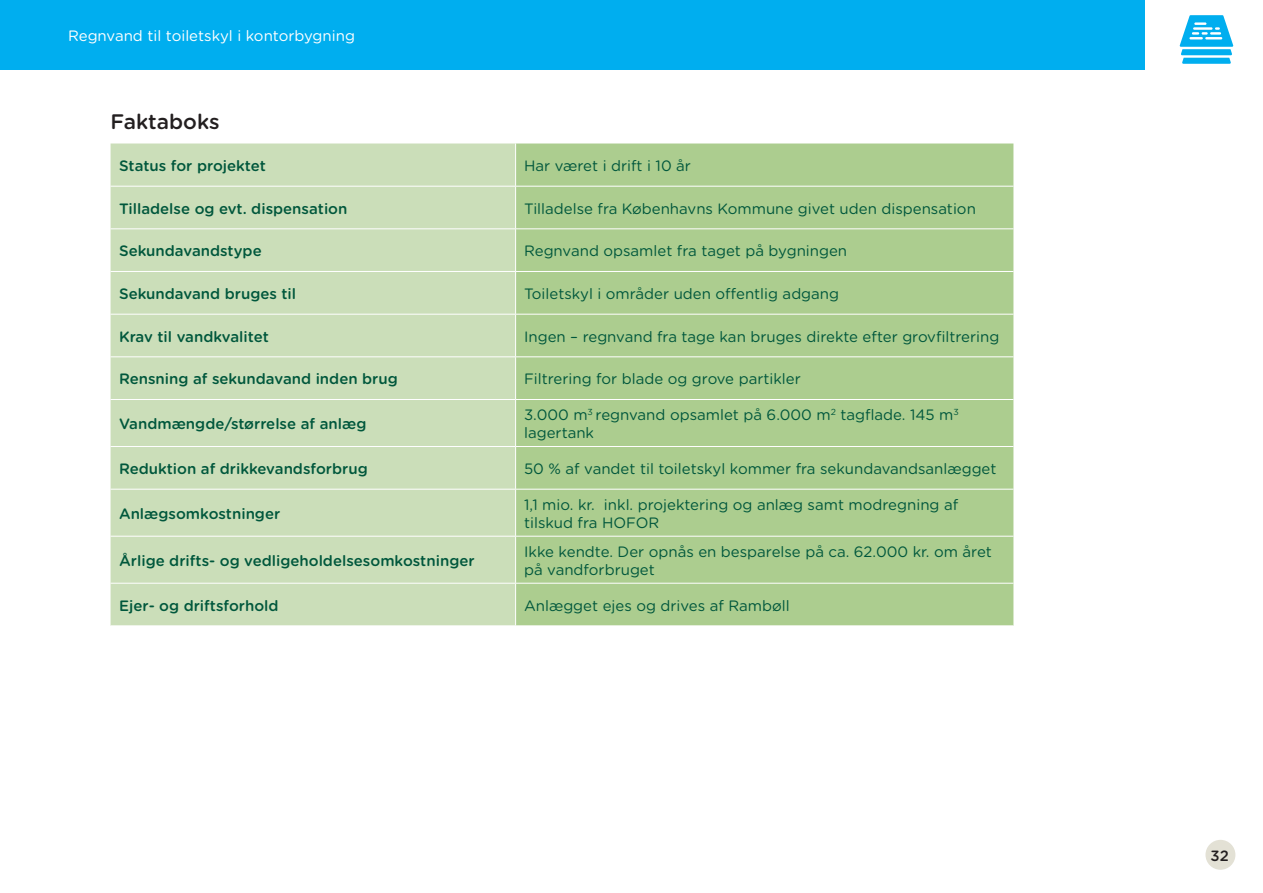
<style>
.page{position:relative;width:1263px;height:893px;background:#fff}
.page>*{position:absolute;margin:0;border:0;box-sizing:border-box;transform-origin:0 0}
.t1{font:500 21px "Gotham Rounded";color:#231f20}
.t2{font:15px/18px "Gotham Rounded";color:#00573c}
.t3{font:500 15px "Gotham Rounded";color:#00573c}
.t4{font:15px "Gotham Rounded";color:#fff}
.t5{font:500 14.85px "Gotham Rounded";color:#231f20}
</style>
<div class="page">
<svg style="left:1180px;top:15px;width:53px;height:49px"></svg>
<div style="left:0;top:0;width:1145px;height:70px;background:#00aeef"></div>
<div style="left:111px;top:144px;width:404px;height:481px;background:#cbdeb9"></div>
<div style="left:516px;top:144px;width:497px;height:481px;background:#accd8f"></div>
<hr style="left:111px;top:186px;width:405px;height:1px;background:#fff">
<hr style="left:516px;top:186px;width:497px;height:1px;background:#fff">
<hr style="left:111px;top:228px;width:405px;height:1px;background:#fff">
<hr style="left:516px;top:228px;width:497px;height:1px;background:#fff">
<hr style="left:111px;top:271px;width:405px;height:1px;background:#fff">
<hr style="left:516px;top:271px;width:497px;height:1px;background:#fff">
<hr style="left:111px;top:314px;width:405px;height:1px;background:#fff">
<hr style="left:516px;top:314px;width:497px;height:1px;background:#fff">
<hr style="left:111px;top:356px;width:405px;height:1px;background:#fff">
<hr style="left:516px;top:356px;width:497px;height:1px;background:#fff">
<hr style="left:111px;top:399px;width:405px;height:1px;background:#fff">
<hr style="left:516px;top:399px;width:497px;height:1px;background:#fff">
<hr style="left:111px;top:446px;width:405px;height:1px;background:#fff">
<hr style="left:516px;top:446px;width:497px;height:1px;background:#fff">
<hr style="left:111px;top:489px;width:405px;height:1px;background:#fff">
<hr style="left:516px;top:489px;width:497px;height:1px;background:#fff">
<hr style="left:111px;top:536px;width:405px;height:1px;background:#fff">
<hr style="left:516px;top:536px;width:497px;height:1px;background:#fff">
<hr style="left:111px;top:583px;width:405px;height:1px;background:#fff">
<hr style="left:516px;top:583px;width:497px;height:1px;background:#fff">
<div style="left:1205px;top:840px;width:30px;height:30px;background:#e3e1d5;border-radius:50%"></div>
<p class="t4" style="left:68px;top:26px;width:288px">Regnvand til toiletskyl i kontorbygning</p>
<p class="t1" style="left:111px;top:107px;width:111px">Faktaboks</p>
<p class="t3" style="left:119px;top:155px;width:148px">Status for projektet</p>
<p class="t2" style="left:524px;top:156px;width:168px">Har været i drift i 10 år</p>
<p class="t3" style="left:119px;top:197px;width:230px">Tilladelse og evt. dispensation</p>
<p class="t2" style="left:524px;top:199px;width:453px">Tilladelse fra Københavns Kommune givet uden dispensation</p>
<p class="t3" style="left:119px;top:240px;width:144px">Sekundavandstype</p>
<p class="t2" style="left:524px;top:241px;width:325px">Regnvand opsamlet fra taget på bygningen</p>
<p class="t3" style="left:119px;top:283px;width:179px">Sekundavand bruges til</p>
<p class="t2" style="left:524px;top:284px;width:316px">Toiletskyl i områder uden offentlig adgang</p>
<p class="t3" style="left:119px;top:325px;width:151px">Krav til vandkvalitet</p>
<p class="t2" style="left:524px;top:326px;width:477px">Ingen – regnvand fra tage kan bruges direkte efter grovfiltrering</p>
<p class="t3" style="left:119px;top:368px;width:280px">Rensning af sekundavand inden brug</p>
<p class="t2" style="left:524px;top:369px;width:278px">Filtrering for blade og grove partikler</p>
<p class="t3" style="left:119px;top:413px;width:249px">Vandmængde/størrelse af anlæg</p>
<p class="t2" style="left:524px;top:405px;width:436px">3.000 m<sup>3</sup> regnvand opsamlet på 6.000 m<sup>2</sup> tagflade. 145 m<sup>3 </sup>lagertank</p>
<p class="t3" style="left:119px;top:458px;width:250px">Reduktion af drikkevandsforbrug</p>
<p class="t2" style="left:524px;top:459px;width:474px">50 % af vandet til toiletskyl kommer fra sekundavandsanlægget</p>
<p class="t3" style="left:119px;top:503px;width:163px">Anlægsomkostninger</p>
<p class="t2" style="left:524px;top:495px;width:436px">1,1 mio. kr. inkl. projektering og anlæg samt modregning af tilskud fra HOFOR</p>
<p class="t3" style="left:119px;top:550px;width:357px">Årlige drifts- og vedligeholdelsesomkostninger</p>
<p class="t2" style="left:524px;top:542px;width:469px">Ikke kendte. Der opnås en besparelse på ca. 62.000 kr. om året på vandforbruget</p>
<p class="t3" style="left:119px;top:594px;width:161px">Ejer- og driftsforhold</p>
<p class="t2" style="left:524px;top:596px;width:267px">Anlægget ejes og drives af Rambøll</p>
<p class="t5" style="left:1210px;top:845px;width:20px">32</p>
</div>
